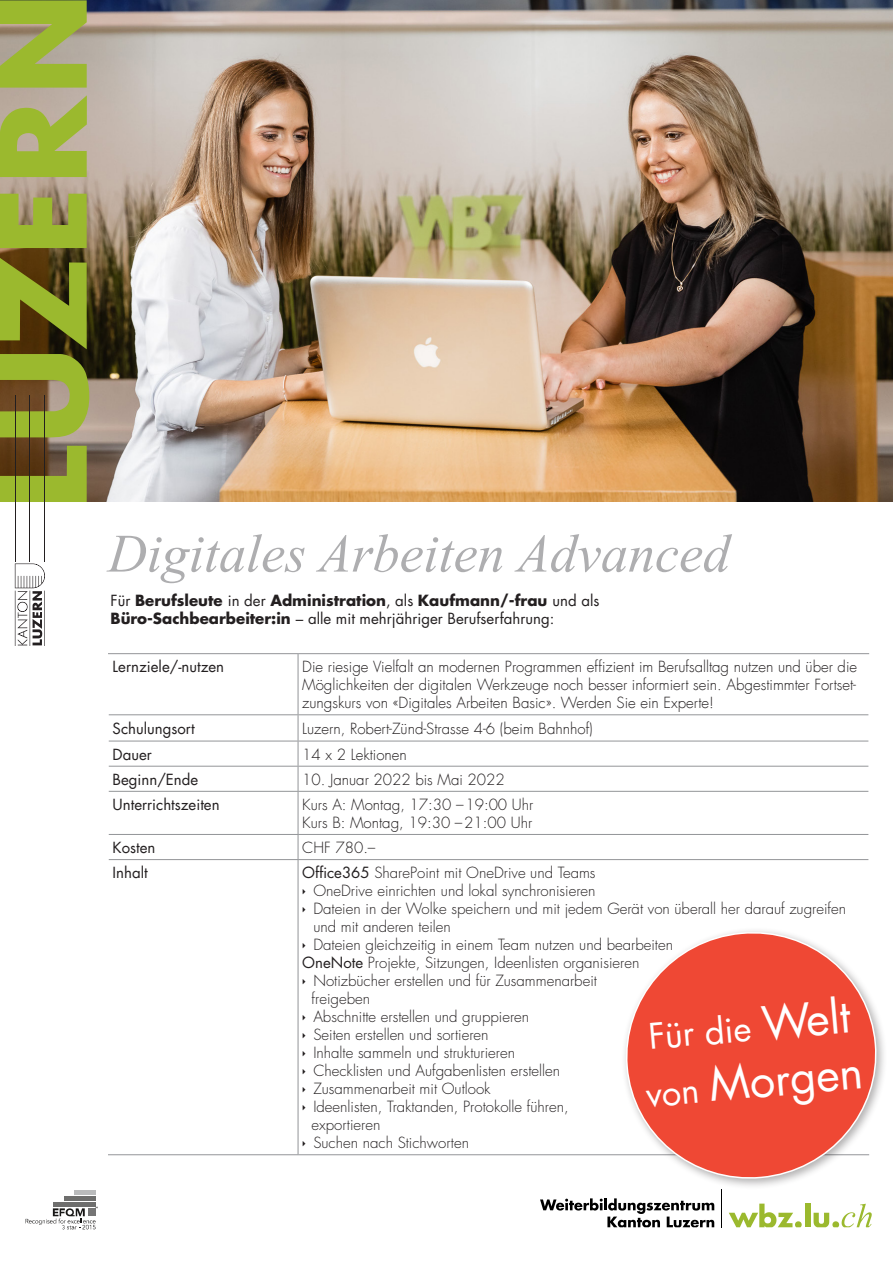
<style>
.page{position:relative;width:893px;height:1263px;background:#fff}
.page>*{position:absolute;margin:0;border:0;box-sizing:border-box;transform-origin:0 0}
.t1{font:italic 54px "Times New Roman";color:#aeaeb0}
.t2{font:45px "Futura Luzern Book 2";color:#fff}
.t3{font:34.5px "Futura Luzern Book 2";color:#fff}
.Aufzählung_F_F{font:300 15px/18px "Futura Luzern";color:#231f20}
.Aufzählung_F_F-2{font:15px/18px "Futura Luzern Light 2";color:#231f20;text-align:justify}
.Aufzählung_F_F-3{font:700 15px/18px "Futura Luzern";color:#231f20}
.t4{font:15px "Futura Luzern Book 2";color:#231f20}
.s1{font-family:"Futura Luzern Book 2";font-weight:400}
.s2{font-weight:400}
.s3{font-family:"Futura Luzern Light 2";font-weight:400}
.s4{font-size:45px}
.s5{font-size:34.5px}
</style>
<div class="page">
<hr style="left:53px;top:1202px;width:43px;height:4px;background:#6e6e6d">
<hr style="left:64px;top:1196px;width:32px;height:4px;background:#6e6e6d">
<hr style="left:74px;top:1190px;width:22px;height:4px;background:#babbbc">
<svg style="left:26px;top:1206px;width:72px;height:23px"></svg>
<svg style="left:540px;top:1198px;width:174px;height:29px"></svg>
<hr style="left:721px;top:1189px;width:1px;height:38px;background:#000">
<svg style="left:729px;top:1203px;width:73px;height:24px"></svg>
<div style="left:805px;top:1203px;width:5px;height:24px;background:#9bb92e"></div>
<svg style="left:813px;top:1204px;width:59px;height:23px"></svg>
<img style="left:0;top:0;width:893px;height:502px">
<svg style="left:0;top:0;width:87px;height:88px;background:#9fb04a"></svg>
<svg style="left:0;top:258px;width:89px;height:179px;background:#7e8528"></svg>
<svg style="left:0;top:194px;width:87px;height:54px;background:#9aad3b"></svg>
<svg style="left:0;top:446px;width:87px;height:56px;background:#808629"></svg>
<svg style="left:0;top:95px;width:87px;height:82px;background:#a5b552"></svg>
<hr style="left:15px;top:591px;width:1px;height:55px;background:#231f20">
<hr style="left:30px;top:591px;width:1px;height:55px;background:#231f20">
<hr style="left:30px;top:395px;width:1px;height:166px;background:#231f20">
<hr style="left:44px;top:591px;width:1px;height:55px;background:#231f20">
<hr style="left:44px;top:395px;width:1px;height:166px;background:#231f20">
<svg style="left:15px;top:563px;width:30px;height:82px"></svg>
<hr style="left:15px;top:395px;width:1px;height:166px;background:#231f20">
<hr style="left:108px;top:653px;width:190px;height:1px;background:#939598">
<hr style="left:298px;top:653px;width:571px;height:1px;background:#939598">
<hr style="left:298px;top:654px;width:1px;height:60px;background:#939598">
<hr style="left:109px;top:714px;width:189px;height:1px;background:#939598">
<hr style="left:298px;top:714px;width:570px;height:1px;background:#939598">
<hr style="left:109px;top:741px;width:189px;height:1px;background:#939598">
<hr style="left:298px;top:741px;width:570px;height:1px;background:#939598">
<hr style="left:109px;top:766px;width:189px;height:1px;background:#939598">
<hr style="left:298px;top:766px;width:570px;height:1px;background:#939598">
<svg style="left:298px;top:715px;width:1px;height:76px"></svg>
<hr style="left:109px;top:791px;width:189px;height:1px;background:#939598">
<hr style="left:298px;top:791px;width:570px;height:1px;background:#939598">
<hr style="left:298px;top:792px;width:1px;height:42px;background:#939598">
<hr style="left:109px;top:834px;width:189px;height:1px;background:#939598">
<hr style="left:298px;top:834px;width:570px;height:1px;background:#939598">
<svg style="left:298px;top:835px;width:1px;height:24px"></svg>
<hr style="left:109px;top:859px;width:189px;height:1px;background:#939598">
<hr style="left:298px;top:859px;width:570px;height:1px;background:#939598">
<hr style="left:298px;top:860px;width:1px;height:294px;background:#939598">
<hr style="left:108px;top:1154px;width:190px;height:1px;background:#939598">
<hr style="left:298px;top:1154px;width:571px;height:1px;background:#939598">
<div style="left:621px;top:927px;width:266px;height:263px;background:#231f20;opacity:.35"></div>
<svg style="left:621px;top:927px;width:260px;height:257px"></svg>
<p class="t1" style="left:108px;top:516px;width:623px">Digitales Arbeiten Advanced</p>
<p class="Aufzählung_F_F-3" style="left:111px;top:592px;width:490px"><span class="s1">Für</span> Berufsleute <span class="s1">in der</span> Administration<span class="s1">, als</span> Kaufmann/-frau <span class="s1">und als<br></span>Büro-Sachbearbeiter:in <span class="s2">– alle mit mehrjähriger Berufserfahrung:</span></p>
<p class="t4" style="left:113px;top:657px;width:113px">Lernziele/-nutzen</p>
<p class="Aufzählung_F_F-2" style="left:302px;top:658px;width:556px">Die riesige Vielfalt an modernen Programmen effizient im Berufsalltag nutzen und über die Möglichkeiten der digitalen Werkzeuge noch besser informiert sein. Abgestimmter Fortset&shy;zungskurs von «Digitales Arbeiten Basic». Werden Sie ein Experte!</p>
<p class="t4" style="left:113px;top:718px;width:84px">Schulungsort</p>
<p class="Aufzählung_F_F-2" style="left:302px;top:719px;width:292px">Luzern, Robert-Zünd-Strasse 4-6 (beim Bahnhof)</p>
<p class="t4" style="left:113px;top:745px;width:41px">Dauer</p>
<p class="Aufzählung_F_F-2" style="left:302px;top:746px;width:106px">14 x 2 Lektionen</p>
<p class="t4" style="left:113px;top:770px;width:87px">Beginn/Ende</p>
<p class="Aufzählung_F_F-2" style="left:302px;top:771px;width:204px">10. Januar 2022 bis Mai 2022</p>
<p class="t4" style="left:113px;top:795px;width:109px">Unterrichtszeiten</p>
<p class="Aufzählung_F_F" style="left:302px;top:796px;width:233px"><span class="s3">Kurs A: Montag,</span> 17:30 –19:00 Uhr</p>
<p class="Aufzählung_F_F" style="left:302px;top:814px;width:231px">Kurs B: <span class="s3">Montag,</span> 19:30 –21:00 Uhr</p>
<p class="t4" style="left:113px;top:838px;width:44px">Kosten</p>
<p class="Aufzählung_F_F" style="left:302px;top:839px;width:75px">CHF 780.–</p>
<p class="t4" style="left:113px;top:863px;width:37px">Inhalt</p>
<p class="Aufzählung_F_F" style="left:302px;top:864px;width:295px"><span class="s2">Office365</span> SharePoint mit OneDrive und Teams</p>
<p class="Aufzählung_F_F" style="left:313px;top:882px;width:284px">OneDrive einrichten und lokal synchronisieren</p>
<p class="Aufzählung_F_F" style="left:313px;top:900px;width:534px">Dateien in der Wolke speichern und mit jedem Gerät von überall her darauf zugreifen und mit anderen teilen</p>
<p class="Aufzählung_F_F" style="left:313px;top:936px;width:361px">Dateien gleichzeitig in einem Team nutzen und bearbeiten</p>
<p class="Aufzählung_F_F" style="left:302px;top:954px;width:339px"><span class="s2">OneNote</span> Projekte, Sitzungen, Ideenlisten organisieren</p>
<p class="Aufzählung_F_F" style="left:313px;top:972px;width:285px">Notizbücher erstellen und für Zusammenarbeit</p>
<p class="Aufzählung_F_F" style="left:312px;top:990px;width:60px">freigeben</p>
<p class="Aufzählung_F_F" style="left:313px;top:1008px;width:217px">Abschnitte erstellen und gruppieren</p>
<p class="Aufzählung_F_F" style="left:313px;top:1026px;width:177px">Seiten erstellen und sortieren</p>
<p class="Aufzählung_F_F" style="left:313px;top:1044px;width:203px">Inhalte sammeln und strukturieren</p>
<p class="Aufzählung_F_F" style="left:313px;top:1062px;width:248px">Checklisten und Aufgabenlisten erstellen</p>
<p class="Aufzählung_F_F" style="left:313px;top:1080px;width:179px">Zusammenarbeit mit Outlook</p>
<p class="Aufzählung_F_F" style="left:313px;top:1098px;width:257px">Ideenlisten, Traktanden, Protokolle führen,</p>
<p class="Aufzählung_F_F" style="left:312px;top:1116px;width:70px">exportieren</p>
<p class="Aufzählung_F_F" style="left:313px;top:1134px;width:157px">Suchen nach Stichworten</p>
<p class="t3" style="left:647px;top:1015px;width:204px;rotate:-5deg">Für die <span class="s4">Welt</span></p>
<p class="t2" style="left:643px;top:1062px;width:220px;rotate:-5deg"><span class="s5">von</span> Morgen</p>
</div>
